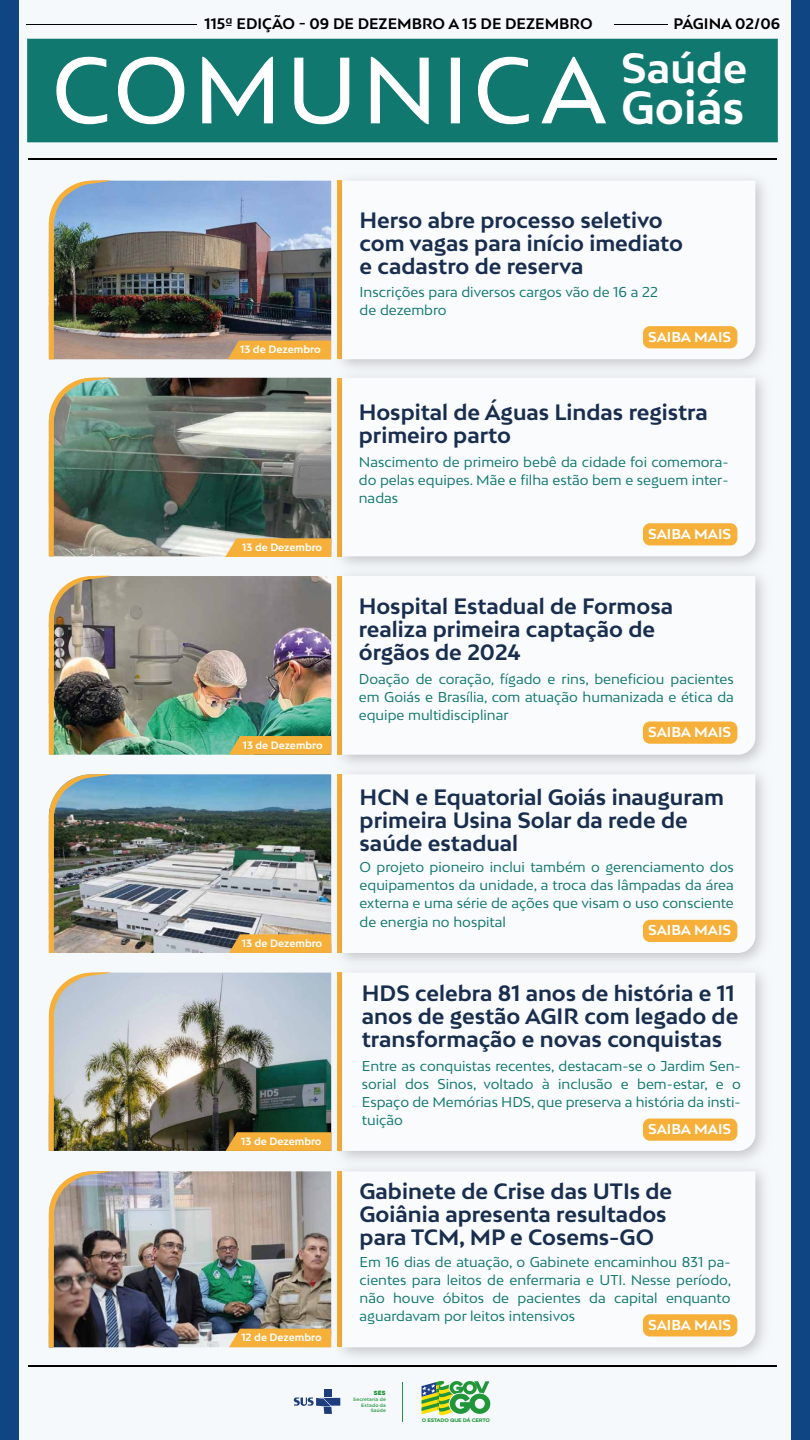
<style>
.page{position:relative;width:810px;height:1440px;background:#fff}
.page>*{position:absolute;margin:0;border:0;box-sizing:border-box;transform-origin:0 0}
.t1{font:700 44.1px "Bw Mitga";color:#fff}
.t2{font:700 40.12px "Bw Mitga";color:#fff}
.t3{font:700 21px/23.1px "Bw Mitga";color:#192e4e}
.t4{font:700 14.4px "Bw Mitga";color:#000}
.t5{font:700 13.58px "Bw Mitga";color:#fff}
.t6{font:13.5px/18.1px "Bw Mitga";color:#117870;text-align:justify}
.t7{font:700 10.05px "Bw Mitga";color:#fff}
.t8{font:5.78px "Heavitas";color:#209638}
.t9{font:700 5.1px "Gotham";letter-spacing:-.045em;color:#209638;scale:1.05 1}
.t10{font:500 4.72px/5.7px "Gotham";letter-spacing:.025em;color:#209638;text-align:right}
</style>
<div class="page">
<div style="left:7px;top:0;width:795px;height:1440px;background:#f6f9fc"></div>
<div style="left:0;top:0;width:19px;height:1440px;background:#0f4582"></div>
<div style="left:791px;top:0;width:19px;height:1440px;background:#0f4582"></div>
<div style="left:27px;top:39px;width:751px;height:103px;background:#117870"></div>
<hr style="left:26px;top:24px;width:171px;height:1px;background:#000">
<hr style="left:614px;top:24px;width:53px;height:1px;background:#000">
<hr style="left:28px;top:158px;width:749px;height:1px;background:#000">
<svg style="left:56px;top:56px;width:52px;height:69px"></svg>
<svg style="left:118px;top:56px;width:67px;height:69px"></svg>
<svg style="left:202px;top:56px;width:71px;height:68px"></svg>
<svg style="left:294px;top:57px;width:56px;height:68px"></svg>
<svg style="left:370px;top:56px;width:59px;height:69px"></svg>
<div style="left:451px;top:58px;width:9px;height:65px;background:#fff"></div>
<svg style="left:478px;top:56px;width:51px;height:69px"></svg>
<svg style="left:541px;top:56px;width:65px;height:68px"></svg>
<hr style="left:28px;top:1365px;width:749px;height:1px;background:#000">
<img style="left:329px;top:179px;width:435px;height:185px">
<svg style="left:342px;top:181px;width:413px;height:178px"></svg>
<img style="left:114px;top:181px;width:217px;height:178px">
<img style="left:49px;top:180px;width:65px;height:179px">
<div style="left:643px;top:326px;width:94px;height:22px;background:#f6b03a;border-radius:7px"></div>
<div style="left:228px;top:341px;width:103px;height:18px;background:#f6b03a"></div>
<img style="left:329px;top:364px;width:435px;height:198px">
<svg style="left:342px;top:378px;width:413px;height:178px"></svg>
<img style="left:114px;top:378px;width:217px;height:178px">
<img style="left:49px;top:377px;width:65px;height:179px">
<div style="left:643px;top:523px;width:94px;height:22px;background:#f6b03a;border-radius:7px"></div>
<img style="left:331px;top:562px;width:433px;height:199px">
<svg style="left:342px;top:576px;width:413px;height:179px"></svg>
<img style="left:114px;top:576px;width:217px;height:179px">
<img style="left:49px;top:575px;width:65px;height:180px">
<div style="left:643px;top:722px;width:94px;height:22px;background:#f6b03a;border-radius:7px"></div>
<svg style="left:229px;top:736px;width:102px;height:19px;background:#ebaf40"></svg>
<img style="left:331px;top:761px;width:433px;height:198px">
<svg style="left:342px;top:774px;width:413px;height:179px"></svg>
<img style="left:114px;top:774px;width:217px;height:179px">
<img style="left:49px;top:774px;width:65px;height:179px">
<div style="left:643px;top:920px;width:94px;height:22px;background:#f6b03a;border-radius:7px"></div>
<svg style="left:229px;top:934px;width:102px;height:19px;background:#eaaa3d"></svg>
<img style="left:329px;top:959px;width:435px;height:199px">
<svg style="left:342px;top:973px;width:413px;height:178px"></svg>
<img style="left:114px;top:973px;width:217px;height:178px">
<img style="left:49px;top:972px;width:65px;height:179px">
<div style="left:643px;top:1119px;width:94px;height:22px;background:#f6b03a;border-radius:7px"></div>
<svg style="left:226px;top:1132px;width:105px;height:19px;background:#e8a738"></svg>
<img style="left:329px;top:1158px;width:447px;height:209px">
<svg style="left:342px;top:1171px;width:413px;height:176px"></svg>
<img style="left:114px;top:1171px;width:217px;height:176px">
<img style="left:49px;top:1171px;width:65px;height:176px">
<div style="left:643px;top:1314px;width:94px;height:22px;background:#f6b03a;border-radius:7px"></div>
<div style="left:229px;top:1329px;width:102px;height:18px;background:#f6b03a"></div>
<div style="left:324px;top:1390px;width:8px;height:7px;background:#1f3c7d"></div>
<svg style="left:294px;top:1398px;width:46px;height:16px"></svg>
<hr style="left:403px;top:1382px;width:1px;height:39px;background:#209638">
<svg style="left:422px;top:1381px;width:68px;height:35px"></svg>
<svg style="left:225px;top:538px;width:106px;height:19px;background:#f3b244"></svg>
<p class="t4" style="left:205px;top:15px;width:390px">115ª EDIÇÃO - 09 DE DEZEMBRO A 15 DE DEZEMBRO</p>
<p class="t4" style="left:673px;top:14px;width:108px">PÁGINA 02/06</p>
<h2 class="t2" style="left:621px;top:42px;width:127px">Saúde</h2>
<h1 class="t1" style="left:621px;top:78px;width:125px">Goiás</h1>
<h3 class="t3" style="left:360px;top:208px;width:325px">Herso abre processo seletivo com vagas para início imediato e cadastro de reserva</h3>
<p class="t6" style="left:360px;top:282px;width:300px">Inscrições para diversos cargos vão de 16 a 22 de dezembro</p>
<p class="t7" style="left:240px;top:343px;width:82px">13 de Dezembro</p>
<p class="t7" style="left:242px;top:540px;width:81px">13 de Dezembro</p>
<p class="t7" style="left:243px;top:738px;width:81px">13 de Dezembro</p>
<p class="t7" style="left:242px;top:937px;width:82px">13 de Dezembro</p>
<p class="t7" style="left:241px;top:1135px;width:82px">13 de Dezembro</p>
<p class="t7" style="left:241px;top:1331px;width:82px">12 de Dezembro</p>
<p class="t5" style="left:648px;top:328px;width:85px">SAIBA MAIS</p>
<h3 class="t3" style="left:359px;top:400px;width:351px">Hospital de Águas Lindas registra primeiro parto</h3>
<p class="t6" style="left:359px;top:452px;width:371px">Nascimento de primeiro bebê da cidade foi comemora&shy;do pelas equipes. Mãe e filha estão bem e seguem inter&shy;nadas</p>
<p class="t5" style="left:648px;top:525px;width:85px">SAIBA MAIS</p>
<h3 class="t3" style="left:359px;top:594px;width:316px">Hospital Estadual de Formosa realiza primeira captação de órgãos de 2024</h3>
<p class="t6" style="left:359px;top:669px;width:377px">Doação de coração, fígado e rins, beneficiou pacientes em Goiás e Brasília, com atuação humanizada e ética da equipe multidisciplinar</p>
<p class="t5" style="left:648px;top:723px;width:85px">SAIBA MAIS</p>
<h3 class="t3" style="left:360px;top:785px;width:366px">HCN e Equatorial Goiás inauguram primeira Usina Solar da rede de saúde estadual</h3>
<p class="t6" style="left:360px;top:858px;width:376px">O projeto pioneiro inclui também o gerenciamento dos equipamentos da unidade, a troca das lâmpadas da área externa e uma série de ações que visam o uso consciente de energia no hospital</p>
<p class="t5" style="left:648px;top:921px;width:85px">SAIBA MAIS</p>
<h3 class="t3" style="left:362px;top:981px;width:378px">HDS celebra 81 anos de história e 11 anos de gestão AGIR com legado de transformação e novas conquistas</h3>
<p class="t6" style="left:362px;top:1056px;width:380px">Entre as conquistas recentes, destacam-se o Jardim Sen&shy;sorial dos Sinos, voltado à inclusão e bem-estar, e o Espaço de Memórias HDS, que preserva a história da insti&shy;tuição</p>
<p class="t5" style="left:648px;top:1120px;width:85px">SAIBA MAIS</p>
<h3 class="t3" style="left:360px;top:1179px;width:314px">Gabinete de Crise das UTIs de<br>Goiânia apresenta resultados para TCM, MP e Cosems-GO</h3>
<p class="t6" style="left:360px;top:1252px;width:373px">Em 16 dias de atuação, o Gabinete encaminhou 831 pa&shy;cientes para leitos de enfermaria e UTI. Nesse período, não houve óbitos de pacientes da capital enquanto aguardavam por leitos intensivos</p>
<p class="t5" style="left:648px;top:1316px;width:85px">SAIBA MAIS</p>
<p class="t8" style="left:374px;top:1390px;width:14px">SES</p>
<p class="t10" style="left:353px;top:1396px;width:34px">Secretaria de<br>Estado da<br>Saúde</p>
<p class="t9" style="left:422px;top:1417px;width:66px">O ESTADO QUE DÁ CERTO</p>
</div>
